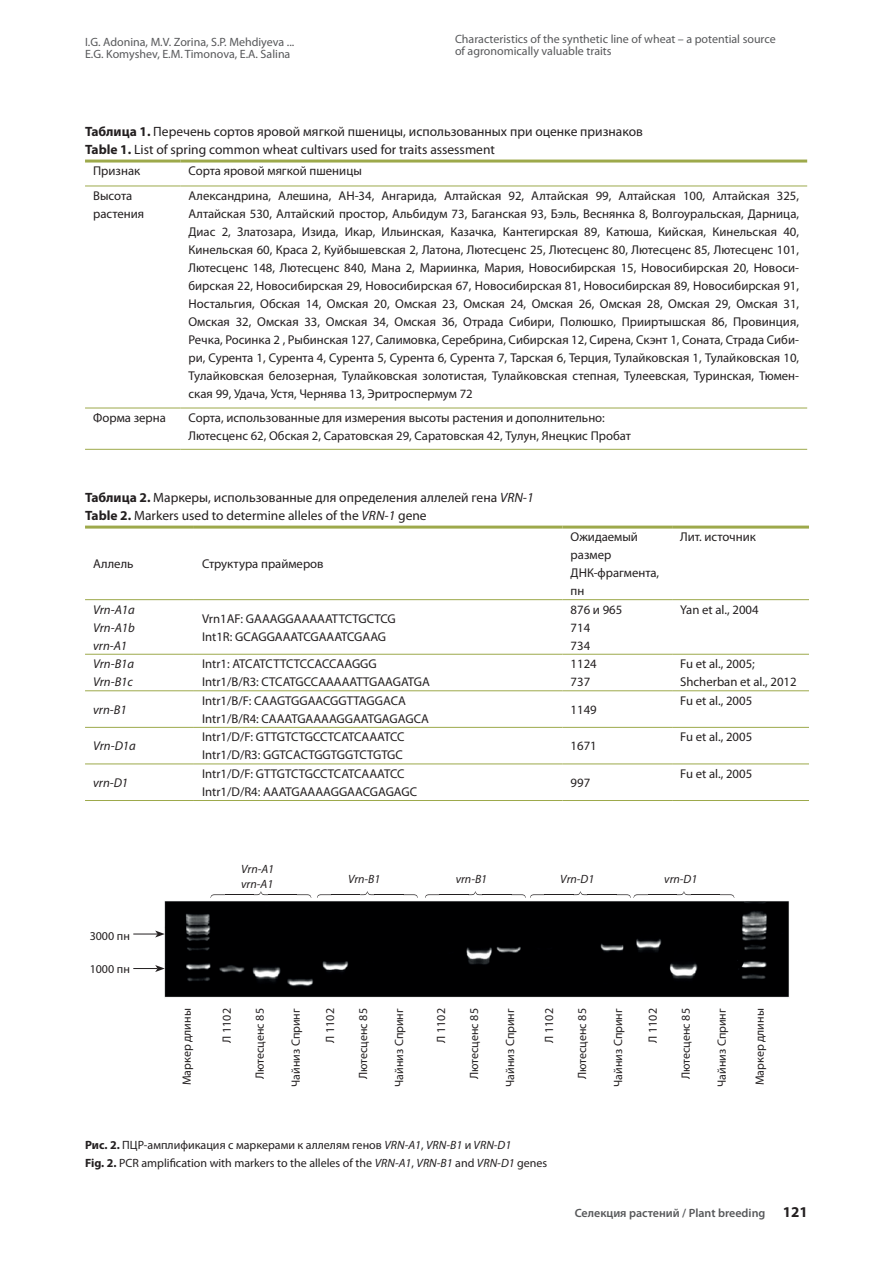
<style>
.page{position:relative;width:893px;height:1263px;background:#fff}
.page>*{position:absolute;margin:0;border:0;box-sizing:border-box;transform-origin:0 0}
.t1{font:13.5px/17.4px "Myriad Pro";color:#231f20}
.t2{font:12.75px/18px "Myriad Pro";color:#231f20}
.t3{font:italic 12.75px/18px "Myriad Pro";color:#231f20;text-align:justify}
.t4{font:12px/17.4px "Myriad Pro";color:#231f20}
.t5{font:12px/12px "Myriad Pro";color:#57585a}
.t6{font:italic 12px/14.4px "Myriad Pro";color:#231f20}
.t7{font:600 12px "Myriad Pro";color:#57585a}
.s1{font-weight:700}
.s2{font-style:italic}
.s3{font-weight:700;font-size:15px;color:#231f20}
</style>
<div class="page">
<hr style="left:85px;top:160px;width:95px;height:3px;background:#9da94b">
<hr style="left:180px;top:160px;width:627px;height:3px;background:#9da94b">
<hr style="left:85px;top:186px;width:95px;height:1px;background:#9da94b">
<hr style="left:180px;top:186px;width:627px;height:1px;background:#9da94b">
<hr style="left:85px;top:408px;width:95px;height:1px;background:#9da94b">
<hr style="left:180px;top:408px;width:627px;height:1px;background:#9da94b">
<hr style="left:85px;top:449px;width:95px;height:1px;background:#9da94b">
<hr style="left:180px;top:449px;width:627px;height:1px;background:#9da94b">
<hr style="left:85px;top:526px;width:109px;height:3px;background:#9da94b">
<hr style="left:194px;top:526px;width:368px;height:3px;background:#9da94b">
<hr style="left:562px;top:526px;width:110px;height:3px;background:#9da94b">
<hr style="left:672px;top:526px;width:137px;height:3px;background:#9da94b">
<hr style="left:85px;top:599px;width:109px;height:1px;background:#9da94b">
<hr style="left:194px;top:599px;width:368px;height:1px;background:#9da94b">
<hr style="left:562px;top:599px;width:110px;height:1px;background:#9da94b">
<hr style="left:672px;top:599px;width:137px;height:1px;background:#9da94b">
<hr style="left:85px;top:654px;width:109px;height:1px;background:#9da94b">
<hr style="left:194px;top:654px;width:368px;height:1px;background:#9da94b">
<hr style="left:562px;top:654px;width:110px;height:1px;background:#9da94b">
<hr style="left:672px;top:654px;width:137px;height:1px;background:#9da94b">
<hr style="left:85px;top:690px;width:109px;height:1px;background:#9da94b">
<hr style="left:194px;top:690px;width:368px;height:1px;background:#9da94b">
<hr style="left:562px;top:690px;width:110px;height:1px;background:#9da94b">
<hr style="left:672px;top:690px;width:137px;height:1px;background:#9da94b">
<hr style="left:85px;top:727px;width:109px;height:1px;background:#9da94b">
<hr style="left:194px;top:727px;width:368px;height:1px;background:#9da94b">
<hr style="left:562px;top:727px;width:110px;height:1px;background:#9da94b">
<hr style="left:672px;top:727px;width:137px;height:1px;background:#9da94b">
<hr style="left:85px;top:763px;width:109px;height:1px;background:#9da94b">
<hr style="left:194px;top:763px;width:368px;height:1px;background:#9da94b">
<hr style="left:562px;top:763px;width:110px;height:1px;background:#9da94b">
<hr style="left:672px;top:763px;width:137px;height:1px;background:#9da94b">
<hr style="left:85px;top:800px;width:109px;height:1px;background:#9da94b">
<hr style="left:194px;top:800px;width:368px;height:1px;background:#9da94b">
<hr style="left:562px;top:800px;width:110px;height:1px;background:#9da94b">
<hr style="left:672px;top:800px;width:137px;height:1px;background:#9da94b">
<img style="left:165px;top:901px;width:624px;height:97px">
<svg style="left:317px;top:891px;width:101px;height:7px"></svg>
<svg style="left:210px;top:891px;width:101px;height:7px"></svg>
<svg style="left:425px;top:891px;width:309px;height:7px"></svg>
<svg style="left:133px;top:930px;width:32px;height:7px"></svg>
<svg style="left:133px;top:965px;width:32px;height:7px"></svg>
<p class="t5" style="left:85px;top:35px;width:211px">I.G. Adonina, M.V. Zorina, S.P. Mehdiyeva ...<br>E.G. Komyshev, E.M. Timonova, E.A. Salina</p>
<p class="t5" style="left:455px;top:32px;width:322px">Characteristics of the synthetic line of wheat – a potential source of agronomically valuable traits</p>
<p class="t1" style="left:85px;top:123px;width:559px"><span class="s1">Таблица 1.</span> Перечень сортов яровой мягкой пшеницы, использованных при оценке признаков<br><span class="s1">Table 1.</span> List of spring common wheat cultivars used for traits assessment</p>
<p class="t2" style="left:93px;top:162px;width:49px">Признак</p>
<p class="t2" style="left:188px;top:162px;width:175px">Сорта яровой мягкой пшеницы</p>
<p class="t2" style="left:93px;top:187px;width:53px">Высота растения</p>
<p class="t2" style="left:188px;top:187px;width:612px;text-align:justify">Александрина, Алешина, АН-34, Ангарида, Алтайская 92, Алтайская 99, Алтайская 100, Алтайская 325, Алтайская 530, Алтайский простор, Альбидум 73, Баганская 93, Бэль, Веснянка 8, Волгоуральская, Дарница, Диас 2, Златозара, Изида, Икар, Ильинская, Казачка, Кантегирская 89, Катюша, Кийская, Кинельская 40, Кинельская 60, Краса 2, Куйбышевская 2, Латона, Лютесценс 25, Лютесценс 80, Лютесценс 85, Лютесценс 101, Лютесценс 148, Лютесценс 840, Мана 2, Мариинка, Мария, Новосибирская 15, Новосибирская 20, Новоси&shy;бирская 22, Новосибирская 29, Новосибирская 67, Новосибирская 81, Новосибирская 89, Новосибирская 91, Ностальгия, Обская 14, Омская 20, Омская 23, Омская 24, Омская 26, Омская 28, Омская 29, Омская 31, Омская 32, Омская 33, Омская 34, Омская 36, Отрада Сибири, Полюшко, Прииртышская 86, Провинция, Речка, Росинка 2 , Рыбинская 127, Салимовка, Серебрина, Сибирская 12, Сирена, Скэнт 1, Соната, Страда Сиби&shy;ри, Сурента 1, Сурента 4, Сурента 5, Сурента 6, Сурента 7, Тарская 6, Терция, Тулайковская 1, Тулайковская 10, Тулайковская белозерная, Тулайковская золотистая, Тулайковская степная, Тулеевская, Туринская, Тюмен&shy;ская 99, Удача, Устя, Чернява 13, Эритроспермум 72</p>
<p class="t2" style="left:93px;top:409px;width:74px">Форма зерна</p>
<p class="t2" style="left:188px;top:409px;width:444px">Сорта, использованные для измерения высоты растения и дополнительно:<br>Лютесценс 62, Обская 2, Саратовская 29, Саратовская 42, Тулун, Янецкис Пробат</p>
<p class="t1" style="left:85px;top:489px;width:450px"><span class="s1">Таблица 2.</span> Маркеры, использованные для определения аллелей гена <span class="s2">VRN-1<br></span><span class="s1">Table 2.</span> Markers used to determine alleles of the <span class="s2">VRN-1</span> gene</p>
<p class="t2" style="left:93px;top:555px;width:42px">Аллель</p>
<p class="t2" style="left:202px;top:555px;width:123px">Структура праймеров</p>
<p class="t2" style="left:571px;top:528px;width:90px">Ожидаемый размер<br>ДНК-фрагмента, пн</p>
<p class="t2" style="left:680px;top:528px;width:77px">Лит. источник</p>
<p class="t3" style="left:93px;top:600px;width:43px">Vrn-A1a Vrn-A1b vrn-A1</p>
<p class="t2" style="left:202px;top:609px;width:195px">Vrn1AF: GAAAGGAAAAATTCTGCTCG<br>Int1R: GCAGGAAATCGAAATCGAAG</p>
<p class="t2" style="left:571px;top:600px;width:53px">876 и 965<br>714<br>734</p>
<p class="t2" style="left:680px;top:600px;width:80px">Yan et al., 2004</p>
<p class="t3" style="left:93px;top:655px;width:43px">Vrn-B1a<br>Vrn-B1c</p>
<p class="t2" style="left:202px;top:655px;width:229px">Intr1: ATCATCTTCTCCACCAAGGG<br>Intr1/B/R3: CTCATGCCAAAAATTGAAGATGA</p>
<p class="t2" style="left:571px;top:655px;width:28px">1124<br>737</p>
<p class="t2" style="left:680px;top:655px;width:118px">Fu et al., 2005;<br>Shcherban et al., 2012</p>
<p class="t3" style="left:93px;top:700px;width:35px">vrn-В1</p>
<p class="t2" style="left:202px;top:691px;width:228px">Intr1/B/F: CAAGTGGAACGGTTAGGACA<br>Intr1/B/R4: СAAATGAAAAGGAATGAGAGCA</p>
<p class="t2" style="left:571px;top:700px;width:28px">1149</p>
<p class="t2" style="left:680px;top:691px;width:73px">Fu et al., 2005</p>
<p class="t3" style="left:93px;top:737px;width:44px">Vrn-D1a</p>
<p class="t2" style="left:202px;top:728px;width:204px">Intr1/D/F: GTTGTCTGCCTCATCAAATCC<br>Intr1/D/R3: GGTCACTGGTGGTCTGTGC</p>
<p class="t2" style="left:571px;top:737px;width:28px">1671</p>
<p class="t3" style="left:93px;top:773px;width:37px">vrn-D1</p>
<p class="t2" style="left:202px;top:764px;width:217px">Intr1/D/F: GTTGTCTGCCTCATCAAATCC<br>Intr1/D/R4: AAATGAAAAGGAACGAGAGC</p>
<p class="t2" style="left:571px;top:773px;width:21px">997</p>
<p class="t2" style="left:680px;top:728px;width:73px">Fu et al., 2005</p>
<p class="t2" style="left:680px;top:764px;width:73px">Fu et al., 2005</p>
<p class="t4" style="left:90px;top:926px;width:42px">3000 пн</p>
<p class="t4" style="left:90px;top:960px;width:42px">1000 пн</p>
<p class="t6" style="left:241px;top:862px;width:34px">Vrn-A1 vrn-A1</p>
<p class="t6" style="left:348px;top:872px;width:34px">Vrn-B1</p>
<p class="t6" style="left:456px;top:872px;width:33px">vrn-B1</p>
<p class="t6" style="left:560px;top:872px;width:35px">Vrn-D1</p>
<p class="t6" style="left:664px;top:872px;width:35px">vrn-D1</p>
<p class="t4" style="left:178px;top:1085px;width:79px;rotate:-90deg">Маркер длины</p>
<p class="t4" style="left:218px;top:1042px;width:36px;rotate:-90deg">Л 1102</p>
<p class="t4" style="left:251px;top:1079px;width:72px;rotate:-90deg">Лютесценс 85</p>
<p class="t4" style="left:287px;top:1087px;width:80px;rotate:-90deg">Чайниз Спринг</p>
<p class="t4" style="left:751px;top:1085px;width:79px;rotate:-90deg">Маркер длины</p>
<p class="t4" style="left:321px;top:1042px;width:36px;rotate:-90deg">Л 1102</p>
<p class="t4" style="left:354px;top:1079px;width:72px;rotate:-90deg">Лютесценс 85</p>
<p class="t4" style="left:390px;top:1087px;width:80px;rotate:-90deg">Чайниз Спринг</p>
<p class="t4" style="left:432px;top:1042px;width:36px;rotate:-90deg">Л 1102</p>
<p class="t4" style="left:465px;top:1079px;width:72px;rotate:-90deg">Лютесценс 85</p>
<p class="t4" style="left:501px;top:1087px;width:80px;rotate:-90deg">Чайниз Спринг</p>
<p class="t4" style="left:540px;top:1042px;width:36px;rotate:-90deg">Л 1102</p>
<p class="t4" style="left:573px;top:1079px;width:72px;rotate:-90deg">Лютесценс 85</p>
<p class="t4" style="left:609px;top:1087px;width:80px;rotate:-90deg">Чайниз Спринг</p>
<p class="t4" style="left:644px;top:1042px;width:36px;rotate:-90deg">Л 1102</p>
<p class="t4" style="left:677px;top:1079px;width:72px;rotate:-90deg">Лютесценс 85</p>
<p class="t4" style="left:713px;top:1087px;width:80px;rotate:-90deg">Чайниз Спринг</p>
<p class="t4" style="left:85px;top:1136px;width:464px"><span class="s1">Рис. 2.</span> ПЦР-амплификация с маркерами к аллелям генов <span class="s2">VRN-A1</span>, <span class="s2">VRN-B1</span> и <span class="s2">VRN-D1<br></span><span class="s1">Fig. 2.</span> PCR amplification with markers to the alleles of the <span class="s2">VRN-A1</span>, <span class="s2">VRN-B1</span> and <span class="s2">VRN-D1</span> genes</p>
<p class="t7" style="left:575px;top:1205px;width:235px">Селекция растений / Plant breeding <span class="s3">121</span></p>
</div>
